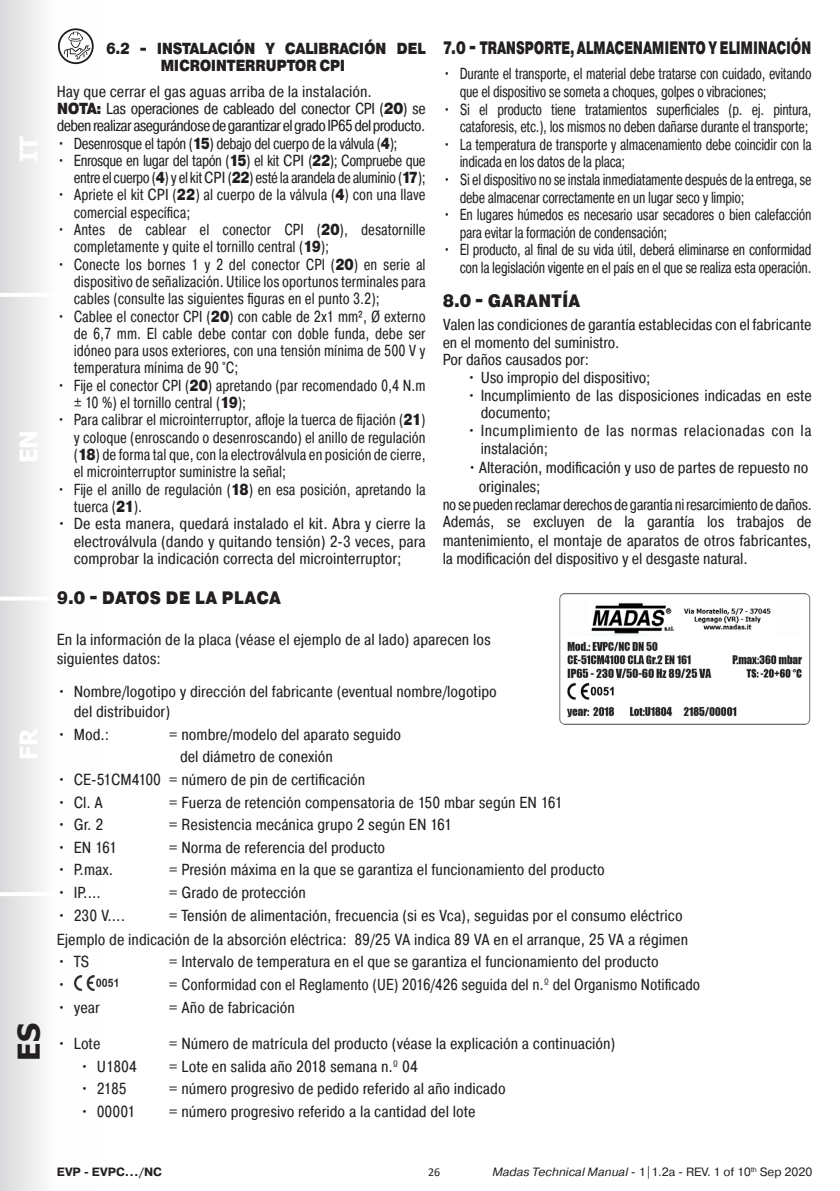
<style>
.page{position:relative;width:840px;height:1191px;background:#fff}
.page>*{position:absolute;margin:0;border:0;box-sizing:border-box;transform-origin:0 0}
.t1{font:700 30px "Tahoma";color:#231f20}
.t2{font:700 24px "Tahoma";color:#fff}
.t3{font:900 18px "Pragmatica Cond";letter-spacing:-.02em;color:#231f20;scale:.85 1}
.t4{font:900 18px "Pragmatica Cond";letter-spacing:.01em;color:#231f20}
.t5{font:16px/19.2px "Pragmatica Cond";letter-spacing:-.005em;color:#231f20}
.t6{font:16px/17.2px "Pragmatica Cond";letter-spacing:-.005em;color:#231f20;scale:.91 1}
.t7{font:16px/17.6px "Pragmatica Cond";letter-spacing:-.005em;color:#231f20;scale:.86 1}
.t8{font:16px/17.4px "Pragmatica Cond";letter-spacing:-.03em;color:#231f20;text-align:right;scale:.91 1}
.t9{font:16px/17.4px "Pragmatica Cond";letter-spacing:-.04em;color:#231f20}
.t10{font:16px "Pragmatica Cond";letter-spacing:-.025em;color:#231f20;scale:.93 1}
.t11{font:16px/17.6px "Pragmatica Cond";letter-spacing:.025em;color:#231f20}
.t12{font:900 16px/17.6px "Pragmatica Cond";letter-spacing:-.03em;color:#231f20}
.t13{font:12px "Pragmatica";color:#231f20}
.t14{font:700 12px "Pragmatica";color:#231f20}
.t15{font:12px "Calibri";color:#231f20}
.s1{font-weight:900}
.s2{font-style:italic}
</style>
<div class="page">
<div style="left:0;top:0;width:99px;height:1191px;background:linear-gradient(to right,#dfe0e1,#fff)"></div>
<hr style="left:0;top:892px;width:96px;height:4px;background:#fff">
<hr style="left:0;top:596px;width:99px;height:4px;background:#fff">
<hr style="left:0;top:293px;width:99px;height:4px;background:#fff">
<svg style="left:58px;top:28px;width:36px;height:36px"></svg>
<svg style="left:60px;top:30px;width:32px;height:32px"></svg>
<svg style="left:64px;top:32px;width:26px;height:27px"></svg>
<img style="left:75px;top:975px;width:42px;height:15px">
<img style="left:559px;top:593px;width:251px;height:132px">
<h2 class="t2" style="left:12px;top:162px;width:28px;rotate:-90deg">IT</h2>
<h2 class="t2" style="left:12px;top:463px;width:35px;rotate:-90deg">EN</h2>
<h2 class="t2" style="left:12px;top:760px;width:33px;rotate:-90deg">FR</h2>
<h1 class="t1" style="left:8px;top:1060px;width:39px;rotate:-90deg">ES</h1>
<p class="t12" style="left:160px;top:40px;width:266px;text-indent:-54px">6.2 - INSTALACIÓN Y CALIBRACIÓN DEL<br>MICROINTERRUPTOR CPI</p>
<p class="t5" style="left:57px;top:81px;width:316px">Hay que cerrar el gas aguas arriba de la instalación.</p>
<p class="t9" style="left:57px;top:100px;width:370px"><span class="s1">NOTA:</span> Las operaciones de cableado del conector CPI (<span class="s1">20</span>) se deben realizar asegurándose de garantizar el grado IP65 del producto.</p>
<p class="t8" style="left:57px;top:134px;width:376px">• Desenrosque el tapón (<span class="s1">15</span>) debajo del cuerpo de la válvula (<span class="s1">4</span>);</p>
<p class="t8" style="left:57px;top:151px;width:406px">• Enrosque en lugar del tapón (<span class="s1">15</span>) el kit CPI (<span class="s1">22</span>); Compruebe que entre el cuerpo (<span class="s1">4</span>) y el kit CPI (<span class="s1">22</span>) esté la arandela de aluminio (<span class="s1">17</span>);</p>
<p class="t6" style="left:74px;top:186px;width:388px;text-indent:-17px">• Apriete el kit CPI (<span class="s1">22</span>) al cuerpo de la válvula (<span class="s1">4</span>) con una llave comercial específica;</p>
<p class="t6" style="left:74px;top:221px;width:388px;text-indent:-17px">• Antes de cablear el conector CPI (<span class="s1">20</span>), desatornille completamente y quite el tornillo central (<span class="s1">19</span>);</p>
<p class="t6" style="left:74px;top:255px;width:388px;text-align:justify;text-indent:-17px">• Conecte los bornes 1 y 2 del conector CPI (<span class="s1">20</span>) en serie al dispositivo de señalización. Utilice los oportunos terminales para cables (consulte las siguientes figuras en el punto 3.2);</p>
<p class="t6" style="left:74px;top:307px;width:388px;text-align:justify;text-indent:-17px">• Cablee el conector CPI (<span class="s1">20</span>) con cable de 2x1 mm², Ø externo de 6,7 mm. El cable debe contar con doble funda, debe ser idóneo para usos exteriores, con una tensión mínima de 500 V y temperatura mínima de 90 °C;</p>
<p class="t6" style="left:74px;top:376px;width:388px;text-indent:-17px">• Fije el conector CPI (<span class="s1">20</span>) apretando (par recomendado 0,4 N.m ± 10 %) el tornillo central (<span class="s1">19</span>);</p>
<p class="t6" style="left:74px;top:411px;width:388px;text-align:justify;text-indent:-17px">• Para calibrar el microinterruptor, afloje la tuerca de fijación (<span class="s1">21</span>) y coloque (enroscando o desenroscando) el anillo de regulación (<span class="s1">18</span>) de forma tal que, con la electroválvula en posición de cierre, el microinterruptor suministre la señal;</p>
<p class="t6" style="left:74px;top:480px;width:388px;text-indent:-17px">• Fije el anillo de regulación (<span class="s1">18</span>) en esa posición, apretando la tuerca (<span class="s1">21</span>).</p>
<p class="t5" style="left:74px;top:515px;width:353px;line-height:17.2px;text-align:justify;text-indent:-17px">• De esta manera, quedará instalado el kit. Abra y cierre la electroválvula (dando y quitando tensión) 2-3 veces, para comprobar la indicación correcta del microinterruptor;</p>
<p class="t3" style="left:442px;top:36px;width:435px">7.0 - TRANSPORTE, ALMACENAMIENTO Y ELIMINACIÓN</p>
<p class="t7" style="left:459px;top:65px;width:410px;text-indent:-17px">• Durante el transporte, el material debe tratarse con cuidado, evitando que el dispositivo se someta a choques, golpes o vibraciones;</p>
<p class="t7" style="left:442px;top:100px;width:430px;text-align:right">• Si el producto tiene tratamientos superficiales (p. ej. pintura, cataforesis, etc.), los mismos no deben dañarse durante el transporte;</p>
<p class="t7" style="left:459px;top:135px;width:410px;text-indent:-17px">• La temperatura de transporte y almacenamiento debe coincidir con la indicada en los datos de la placa;</p>
<p class="t7" style="left:459px;top:171px;width:410px;text-indent:-17px">• Si el dispositivo no se instala inmediatamente después de la entrega, se debe almacenar correctamente en un lugar seco y limpio;</p>
<p class="t7" style="left:459px;top:206px;width:410px;text-indent:-17px">• En lugares húmedos es necesario usar secadores o bien calefacción para evitar la formación de condensación;</p>
<p class="t7" style="left:442px;top:241px;width:430px;text-align:right">• El producto, al final de su vida útil, deberá eliminarse en conformidad con la legislación vigente en el país en el que se realiza esta operación.</p>
<p class="t4" style="left:442px;top:289px;width:139px">8.0 - GARANTÍA</p>
<p class="t5" style="left:442px;top:316px;width:370px;line-height:17.6px">Valen las condiciones de garantía establecidas con el fabricante en el momento del suministro.</p>
<p class="t5" style="left:442px;top:350px;width:148px">Por daños causados por:</p>
<p class="t5" style="left:466px;top:368px;width:185px">• Uso impropio del dispositivo;</p>
<p class="t5" style="left:480px;top:386px;width:332px;line-height:17.6px;text-indent:-14px">• Incumplimiento de las disposiciones indicadas en este documento;</p>
<p class="t11" style="left:480px;top:421px;width:332px;text-indent:-14px">• Incumplimiento de las normas relacionadas con la instalación;</p>
<p class="t5" style="left:478px;top:457px;width:331px;text-indent:-11px">•Alteración, modificación y uso de partes de repuesto no originales;</p>
<p class="t10" style="left:442px;top:494px;width:398px">no se pueden reclamar derechos de garantía ni resarcimiento de daños.</p>
<p class="t5" style="left:442px;top:512px;width:370px">Además, se excluyen de la garantía los trabajos de mantenimiento, el montaje de aparatos de otros fabricantes,</p>
<p class="t5" style="left:442px;top:549px;width:306px">la modificación del dispositivo y el desgaste natural.</p>
<p class="t4" style="left:57px;top:586px;width:225px">9.0 - DATOS DE LA PLACA</p>
<p class="t5" style="left:57px;top:629px;width:435px">En la información de la placa (véase el ejemplo de al lado) aparecen los siguientes datos:</p>
<p class="t5" style="left:74px;top:681px;width:424px;line-height:20px;text-indent:-17px">• Nombre/logotipo y dirección del fabricante (eventual nombre/logotipo del distribuidor)</p>
<p class="t5" style="left:57px;top:724px;width:54px">• Mod.:</p>
<p class="t5" style="left:169px;top:724px;width:234px">= nombre/modelo del aparato seguido</p>
<p class="t5" style="left:180px;top:747px;width:154px">del diámetro de conexión</p>
<p class="t5" style="left:57px;top:770px;width:310px">• CE-51CM4100 = número de pin de certificación</p>
<p class="t5" style="left:57px;top:792px;width:48px">• Cl. A</p>
<p class="t5" style="left:169px;top:792px;width:395px">= Fuerza de retención compensatoria de 150 mbar según EN 161</p>
<p class="t5" style="left:57px;top:815px;width:48px">• Gr. 2</p>
<p class="t5" style="left:169px;top:815px;width:284px">= Resistencia mecánica grupo 2 según EN 161</p>
<p class="t5" style="left:57px;top:837px;width:62px">• EN 161</p>
<p class="t5" style="left:169px;top:837px;width:218px">= Norma de referencia del producto</p>
<p class="t5" style="left:57px;top:860px;width:58px">• P.max.</p>
<p class="t5" style="left:169px;top:860px;width:437px">= Presión máxima en la que se garantiza el funcionamiento del producto</p>
<p class="t5" style="left:57px;top:883px;width:46px">• IP....</p>
<p class="t5" style="left:169px;top:883px;width:138px">= Grado de protección</p>
<p class="t5" style="left:57px;top:905px;width:70px">• 230 V....</p>
<p class="t5" style="left:169px;top:905px;width:515px">= Tensión de alimentación, frecuencia (si es Vca), seguidas por el consumo eléctrico</p>
<p class="t5" style="left:57px;top:929px;width:632px">Ejemplo de indicación de la absorción eléctrica: 89/25 VA indica 89 VA en el arranque, 25 VA a régimen</p>
<p class="t5" style="left:57px;top:952px;width:34px">• TS</p>
<p class="t5" style="left:169px;top:952px;width:491px">= Intervalo de temperatura en el que se garantiza el funcionamiento del producto</p>
<p class="t5" style="left:57px;top:975px;width:11px">•</p>
<p class="t5" style="left:169px;top:975px;width:532px">= Conformidad con el Reglamento (UE) 2016/426 seguida del n.º del Organismo Notificado</p>
<p class="t5" style="left:57px;top:997px;width:45px">• year</p>
<p class="t5" style="left:169px;top:997px;width:127px">= Año de fabricación</p>
<p class="t5" style="left:57px;top:1033px;width:45px">• Lote</p>
<p class="t5" style="left:169px;top:1033px;width:448px">= Número de matrícula del producto (véase la explicación a continuación)</p>
<p class="t5" style="left:80px;top:1056px;width:59px">• U1804</p>
<p class="t5" style="left:169px;top:1056px;width:250px">= Lote en salida año 2018 semana n.º 04</p>
<p class="t5" style="left:80px;top:1079px;width:48px">• 2185</p>
<p class="t5" style="left:169px;top:1079px;width:338px">= número progresivo de pedido referido al año indicado</p>
<p class="t5" style="left:80px;top:1101px;width:57px">• 00001</p>
<p class="t5" style="left:169px;top:1101px;width:308px">= número progresivo referido a la cantidad del lote</p>
<p class="t14" style="left:57px;top:1164px;width:107px">EVP - EVPC.../NC</p>
<p class="t13" style="left:492px;top:1164px;width:321px"><span class="s2">Madas Technical Manual</span> - 1|1.2a - REV. 1 of 10<sup>th</sup> Sep 2020</p>
<p class="t15" style="left:428px;top:1163px;width:14px">26</p>
</div>
